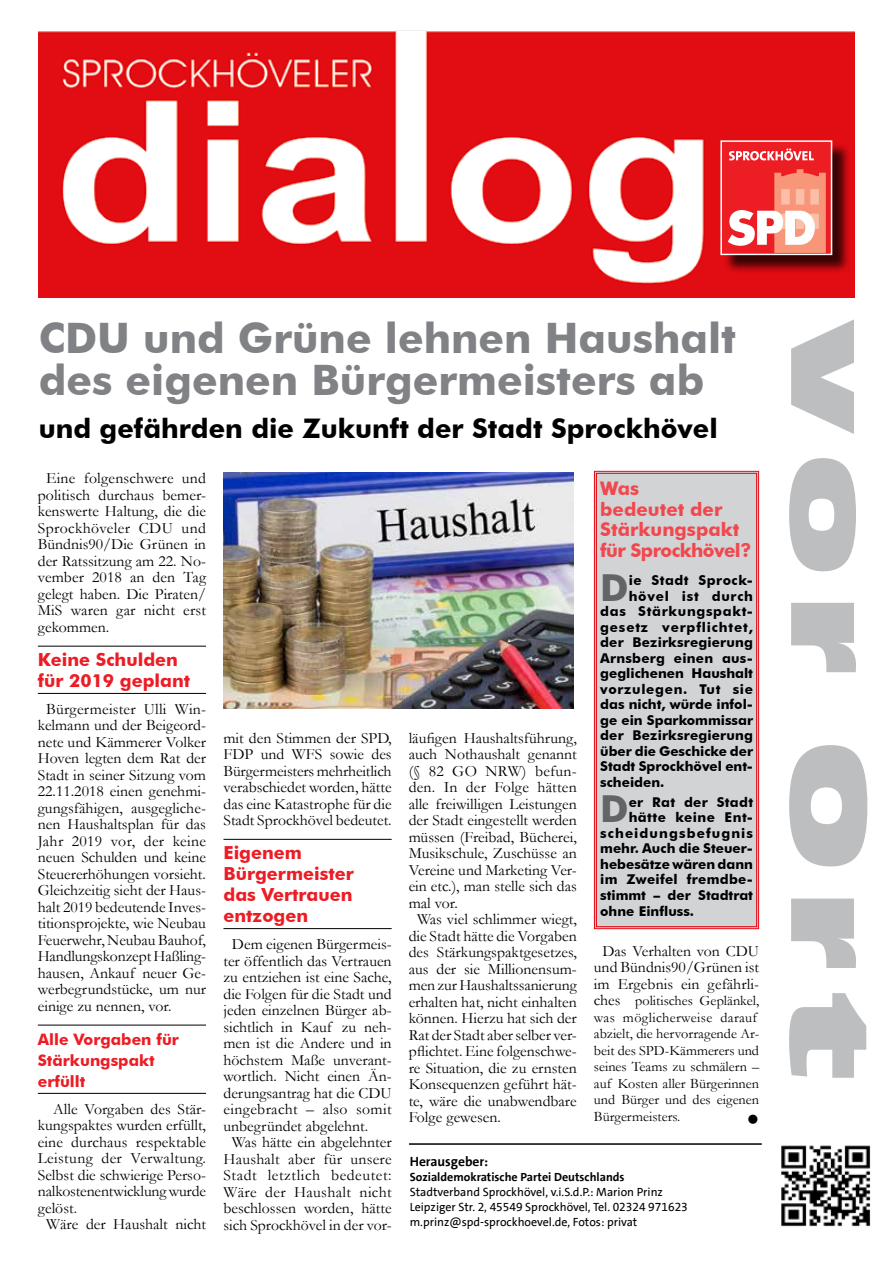
<style>
.page{position:relative;width:893px;height:1263px;background:#fff}
.page>*{position:absolute;margin:0;border:0;box-sizing:border-box;transform-origin:0 0}
.t1{font:104.55px "Antique Olive Compact";letter-spacing:.1em;color:#bcbec0;scale:1.56 1}
.t2{font:700 42px/42px "Futura BT";color:#808285}
.t3{font:700 37.2px "Futura BT";color:#636466}
.t4{font:700 27px "Futura BT";color:#000}
.t5{font:700 18.75px/20.7px "Futura BT";color:#f1474e}
.t6{font:700 18px/21px "Futura BT";color:#ed1c24}
.t7{font:15.75px/16.5px "Garamond";color:#000;text-align:justify}
.t8{font:15.75px "Garamond";letter-spacing:.02em;color:#000}
.t9{font:700 15.75px/21px "Futura BT";color:#ed1c24}
.t10{font:15.75px "Garamond";letter-spacing:.035em;color:#000}
.t11{font:15.75px "Garamond";letter-spacing:.025em;color:#000}
.t12{font:15.75px "Wingdings";color:#000}
.t13{font:14.25px/16.5px "Garamond";color:#000}
.t14{font:700 13.5px "Futura BT";letter-spacing:.01em;color:#000}
.t15{font:700 13.5px "Futura BT";letter-spacing:.05em;color:#000}
.t16{font:700 13.5px "Futura BT";letter-spacing:.035em;color:#000}
.t17{font:700 13.5px "Futura BT";letter-spacing:.06em;color:#000}
.t18{font:700 13.5px "Futura BT";letter-spacing:.08em;color:#000}
.t19{font:700 13.5px "Futura BT";letter-spacing:.055em;color:#000}
.t20{font:700 13.5px "SPD The Sans";color:#000}
.t21{font:12px/15px "SPD The Sans";color:#000}
.t22{font:700 12px "SPD The Sans";color:#000}
.s1{font-size:15.75px}
</style>
<div class="page">
<div style="left:593px;top:470px;width:167px;height:460px;background:#d1d3d4"></div>
<div style="left:596px;top:473px;width:161px;height:454px;border:1px solid #e30512"></div>
<img style="left:38px;top:30px;width:817px;height:267px">
<div style="left:723px;top:143px;width:128px;height:131px;background:#000;opacity:.75"></div>
<div style="left:721px;top:143px;width:110px;height:110px;background:#ed1d24"></div>
<svg style="left:729px;top:148px;width:85px;height:12px"></svg>
<svg style="left:728px;top:169px;width:98px;height:83px"></svg>
<div style="left:720px;top:140px;width:112px;height:115px;border:2px solid #fff"></div>
<img style="left:781px;top:1145px;width:90px;height:82px">
<hr style="left:38px;top:646px;width:168px;height:1px;background:#000">
<hr style="left:38px;top:693px;width:168px;height:1px;background:#000">
<hr style="left:38px;top:1025px;width:168px;height:1px;background:#000">
<hr style="left:38px;top:1093px;width:168px;height:1px;background:#000">
<hr style="left:223px;top:839px;width:169px;height:1px;background:#000">
<hr style="left:223px;top:928px;width:169px;height:1px;background:#000">
<img style="left:223px;top:473px;width:351px;height:235px">
<hr style="left:409px;top:1143px;width:353px;height:2px;background:#000">
<h2 class="t2" style="left:39px;top:316px;width:699px">CDU und Grüne lehnen Haushalt des eigenen Bürgermeisters ab</h2>
<h3 class="t4" style="left:39px;top:412px;width:681px">und gefährden die Zukunft der Stadt Sprockhövel</h3>
<p class="t7" style="left:38px;top:470px;width:170px;text-indent:8px">Eine folgenschwere und politisch durchaus bemer&shy;kenswerte Haltung, die die Sprockhöveler CDU und Bündnis90/Die Grünen in der Ratssitzung am 22. No&shy;vember 2018 an den Tag gelegt haben. Die Piraten/ MiS waren gar nicht erst gekommen.</p>
<p class="t6" style="left:38px;top:649px;width:154px">Keine Schulden für 2019 geplant</p>
<p class="t7" style="left:38px;top:700px;width:170px;text-indent:8px">Bürgermeister Ulli Win&shy;kelmann und der Beigeord&shy;nete und Kämmerer Volker Hoven legten dem Rat der Stadt in seiner Sitzung vom 22.11.2018 einen genehmi&shy;gungsfähigen, ausgegliche&shy;nen Haushaltsplan für das Jahr 2019 vor, der keine neuen Schulden und keine Steuererhöhungen vorsieht.<br>Gleichzeitig sieht der Haus&shy;halt 2019 bedeutende Inves&shy;titionsprojekte, wie Neubau Feuerwehr, Neubau Bauhof, Handlungskonzept Haßling&shy;hausen, Ankauf neuer Ge&shy;werbegrundstücke, um nur einige zu nennen, vor.</p>
<p class="t9" style="left:38px;top:1028px;width:143px">Alle Vorgaben für<br>Stärkungspakt erfüllt</p>
<p class="t7" style="left:53px;top:1100px;width:154px">Alle Vorgaben des Stär-</p>
<p class="t7" style="left:38px;top:1117px;width:170px">kungspaktes wurden erfüllt,</p>
<p class="t7" style="left:38px;top:1133px;width:170px">eine durchaus respektable</p>
<p class="t11" style="left:38px;top:1148px;width:170px">Leistung der Verwaltung.</p>
<p class="t7" style="left:38px;top:1166px;width:170px">Selbst die schwierige Perso-</p>
<p class="t7" style="left:38px;top:1183px;width:170px">nalkostenentwicklung wurde</p>
<p class="t7" style="left:38px;top:1199px;width:41px">gelöst.</p>
<p class="t7" style="left:46px;top:1216px;width:161px">Wäre der Haushalt nicht</p>
<p class="t5" style="left:600px;top:478px;width:153px">Was<br>bedeutet der<br>Stärkungspakt für Sprockhövel?</p>
<h3 class="t3" style="left:600px;top:565px;width:30px">D</h3>
<p class="t16" style="left:629px;top:572px;width:126px">ie Stadt Sprock-</p>
<p class="t19" style="left:629px;top:588px;width:126px">hövel ist durch</p>
<p class="t15" style="left:600px;top:603px;width:154px">das Stärkungspakt-</p>
<p class="t17" style="left:600px;top:619px;width:154px">gesetz verpflichtet,</p>
<p class="t14" style="left:600px;top:634px;width:154px">der Bezirksregierung</p>
<p class="t14" style="left:600px;top:650px;width:154px">Arnsberg einen aus-</p>
<p class="t14" style="left:600px;top:665px;width:154px">geglichenen Haushalt</p>
<p class="t15" style="left:600px;top:681px;width:154px">vorzulegen. Tut sie</p>
<p class="t14" style="left:600px;top:696px;width:154px">das nicht, würde infol-</p>
<p class="t14" style="left:600px;top:712px;width:154px">ge ein Sparkommissar</p>
<p class="t14" style="left:600px;top:727px;width:154px">der Bezirksregierung</p>
<p class="t14" style="left:600px;top:743px;width:154px">über die Geschicke der</p>
<p class="t14" style="left:600px;top:758px;width:154px">Stadt Sprockhövel ent-</p>
<p class="t14" style="left:600px;top:774px;width:66px">scheiden.</p>
<h3 class="t3" style="left:600px;top:786px;width:30px">D</h3>
<p class="t14" style="left:629px;top:794px;width:126px">er Rat der Stadt</p>
<p class="t7" style="left:409px;top:729px;width:170px">läufigen Haushaltsführung,</p>
<p class="t7" style="left:409px;top:746px;width:170px">auch Nothaushalt genannt</p>
<p class="t8" style="left:409px;top:760px;width:170px">(§ 82 GO NRW) befun-</p>
<p class="t7" style="left:409px;top:779px;width:170px">den. In der Folge hätten</p>
<p class="t7" style="left:409px;top:795px;width:170px">alle freiwilligen Leistungen</p>
<p class="t7" style="left:409px;top:812px;width:170px">der Stadt eingestellt werden</p>
<p class="t7" style="left:409px;top:828px;width:170px">müssen (Freibad, Bücherei,</p>
<p class="t7" style="left:409px;top:845px;width:170px">Musikschule, Zuschüsse an</p>
<p class="t7" style="left:409px;top:861px;width:170px">Vereine und Marketing Ver-</p>
<p class="t7" style="left:409px;top:878px;width:170px">ein etc.), man stelle sich das</p>
<p class="t7" style="left:409px;top:894px;width:51px">mal vor.</p>
<p class="t7" style="left:417px;top:911px;width:161px">Was viel schlimmer wiegt,</p>
<p class="t7" style="left:409px;top:927px;width:170px">die Stadt hätte die Vorgaben</p>
<p class="t7" style="left:409px;top:944px;width:170px">des Stärkungspaktgesetzes,</p>
<p class="t7" style="left:409px;top:960px;width:170px">aus der sie Millionensum-</p>
<p class="t7" style="left:409px;top:977px;width:170px">men zur Haushaltssanierung</p>
<p class="t7" style="left:409px;top:993px;width:170px">erhalten hat, nicht einhalten</p>
<p class="t7" style="left:409px;top:1010px;width:170px">können. Hierzu hat sich der</p>
<p class="t7" style="left:409px;top:1026px;width:170px">Rat der Stadt aber selber ver-</p>
<p class="t7" style="left:409px;top:1043px;width:170px">pflichtet. Eine folgenschwe-</p>
<p class="t7" style="left:409px;top:1059px;width:170px">re Situation, die zu ernsten</p>
<p class="t7" style="left:409px;top:1076px;width:170px">Konsequenzen geführt hät-</p>
<p class="t7" style="left:409px;top:1092px;width:170px">te, wäre die unabwendbare</p>
<p class="t7" style="left:409px;top:1109px;width:94px">Folge gewesen.</p>
<p class="t12" style="left:747px;top:1111px;width:13px">●</p>
<p class="t7" style="left:223px;top:729px;width:170px">mit den Stimmen der SPD, FDP und WFS sowie des Bürgermeisters mehrheitlich verabschiedet worden, hätte das eine Katastrophe für die Stadt Sprockhövel bedeutet.</p>
<p class="t6" style="left:223px;top:842px;width:132px">Eigenem<br>Bürgermeister das Vertrauen entzogen</p>
<p class="t7" style="left:232px;top:935px;width:161px">Dem eigenen Bürgermeis-</p>
<p class="t7" style="left:223px;top:952px;width:170px">ter öffentlich das Vertrauen</p>
<p class="t7" style="left:223px;top:968px;width:170px">zu entziehen ist eine Sache,</p>
<p class="t7" style="left:223px;top:985px;width:170px">die Folgen für die Stadt und</p>
<p class="t7" style="left:223px;top:1001px;width:170px">jeden einzelnen Bürger ab-</p>
<p class="t7" style="left:223px;top:1018px;width:170px">sichtlich in Kauf zu neh-</p>
<p class="t7" style="left:223px;top:1034px;width:170px">men ist die Andere und in</p>
<p class="t7" style="left:223px;top:1051px;width:170px">höchstem Maße unverant-</p>
<p class="t7" style="left:223px;top:1067px;width:170px">wortlich. Nicht einen Än-</p>
<p class="t7" style="left:223px;top:1084px;width:170px">derungsantrag hat die CDU</p>
<p class="t8" style="left:223px;top:1098px;width:170px">eingebracht – also somit</p>
<p class="t7" style="left:223px;top:1117px;width:146px">unbegründet abgelehnt.</p>
<p class="t7" style="left:232px;top:1133px;width:161px">Was hätte ein abgelehnter</p>
<p class="t7" style="left:223px;top:1150px;width:170px">Haushalt aber für unsere</p>
<p class="t10" style="left:223px;top:1164px;width:170px">Stadt letztlich bedeutet:</p>
<p class="t8" style="left:223px;top:1181px;width:170px">Wäre der Haushalt nicht</p>
<p class="t7" style="left:223px;top:1199px;width:170px">beschlossen worden, hätte</p>
<p class="t7" style="left:223px;top:1216px;width:170px">sich Sprockhövel in der vor-</p>
<p class="t16" style="left:629px;top:809px;width:126px">hätte keine Ent-</p>
<p class="t18" style="left:600px;top:825px;width:154px">scheidungsbefugnis</p>
<p class="t14" style="left:600px;top:840px;width:154px">mehr. Auch die Steuer-</p>
<p class="t14" style="left:600px;top:856px;width:154px">hebesätze wären dann</p>
<p class="t14" style="left:600px;top:871px;width:154px">im Zweifel fremdbe-</p>
<p class="t14" style="left:600px;top:887px;width:154px">stimmt – der Stadtrat</p>
<p class="t14" style="left:600px;top:902px;width:95px">ohne Einfluss.</p>
<p class="t7" style="left:594px;top:942px;width:167px;text-align:center">Das Verhalten von CDU und Bündnis90/Grünen ist im Ergebnis ein gefährli-</p>
<p class="t13" style="left:594px;top:992px;width:167px"><span class="s1">ches</span> politisches Geplänkel, was möglicherweise darauf abzielt, die hervorragende Ar&shy;beit des SPD-Kämmerers und seines Teams zu schmälern – auf Kosten aller Bürgerinnen und Bürger und des eigenen<br>Bürgermeisters.</p>
<p class="t20" style="left:410px;top:1153px;width:80px">Herausgeber:</p>
<p class="t22" style="left:410px;top:1170px;width:216px">Sozialdemokratische Partei Deutschlands</p>
<p class="t21" style="left:410px;top:1185px;width:280px">Stadtverband Sprockhövel, v.i.S.d.P.: Marion Prinz<br>Leipziger Str. 2, 45549 Sprockhövel, Tel. 02324 971623 m.prinz@spd-sprockhoevel.de, Fotos: privat</p>
<h1 class="t1" style="left:893px;top:321px;width:491px;rotate:90deg">vor Ort</h1>
</div>
